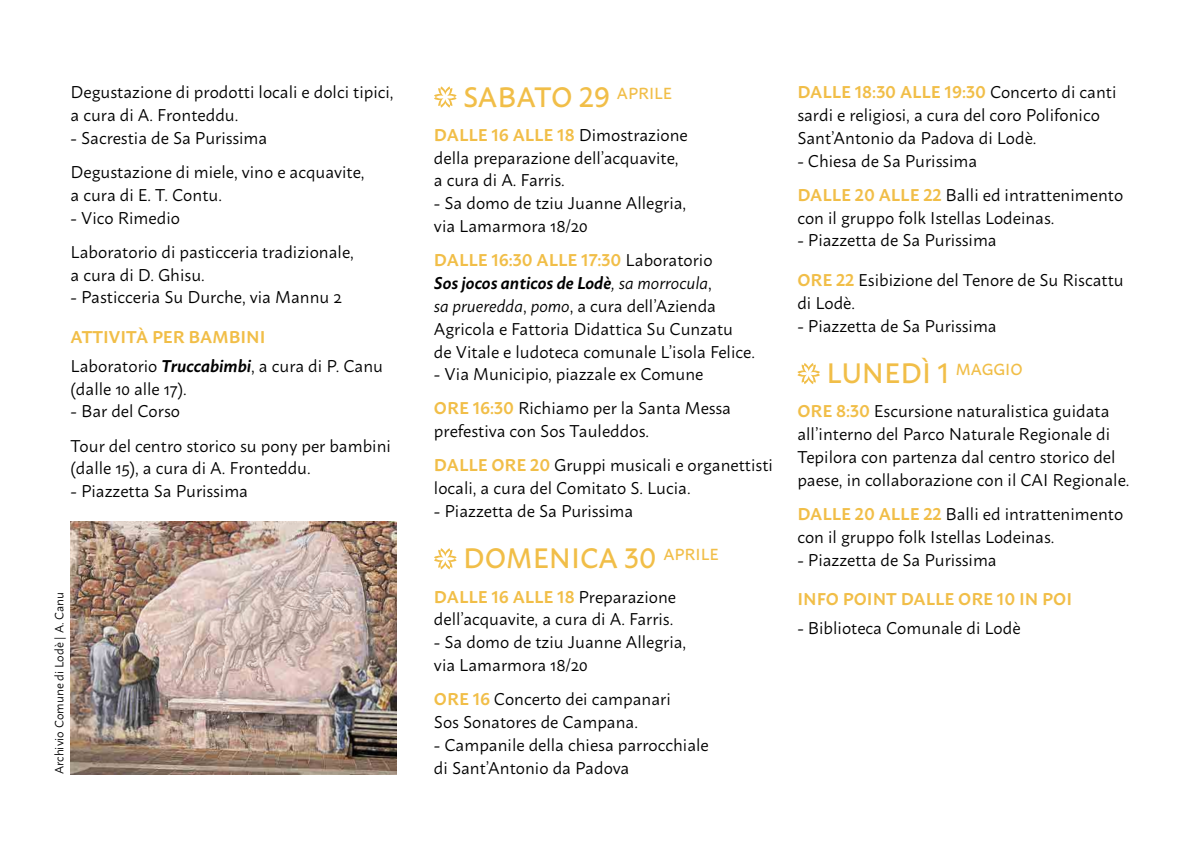
<style>
.page{position:relative;width:1191px;height:851px;background:#fff}
.page>*{position:absolute;margin:0;border:0;box-sizing:border-box;transform-origin:0 0}
.t1{font:500 28px "Macho";color:#f1be48}
.t2{font:17px/22.8px "Macho";color:#000}
.t3{font:600 17px "Macho";color:#f1be48}
.t4{font:12px "Macho";color:#000}
.s1{font-weight:600;color:#f1be48}
.s2{font-weight:600;font-style:italic}
.s3{font-style:italic}
</style>
<div class="page">
<svg style="left:434px;top:86px;width:22px;height:22px"></svg>
<svg style="left:434px;top:548px;width:22px;height:21px"></svg>
<svg style="left:797px;top:363px;width:23px;height:21px"></svg>
<img style="left:71px;top:522px;width:326px;height:252px">
<p class="t2" style="left:71px;top:79px;width:324px">Degustazione di prodotti locali e dolci tipici, a cura di A. Fronteddu.</p>
<p class="t2" style="left:71px;top:119px;width:295px;line-height:34.2px">- Sacrestia de Sa Purissima<br>Degustazione di miele, vino e acquavite,</p>
<p class="t2" style="left:71px;top:182px;width:153px">a cura di E. T. Contu.</p>
<p class="t2" style="left:71px;top:199px;width:285px;line-height:34.2px">- Vico Rimedio<br>Laboratorio di pasticceria tradizionale,</p>
<p class="t2" style="left:71px;top:261px;width:136px">a cura di D. Ghisu.</p>
<p class="t2" style="left:71px;top:284px;width:273px">- Pasticceria Su Durche, via Mannu 2</p>
<p class="t2" style="left:71px;top:321px;width:314px;line-height:28.4px"><span class="s1">ATTIVITÀ PER BAMBINI<br></span>Laboratorio <span class="s2">Truccabimbi</span>, a cura di P. Canu</p>
<p class="t2" style="left:71px;top:375px;width:118px">(dalle 10 alle 17).</p>
<p class="t2" style="left:71px;top:392px;width:322px;line-height:34.2px">- Bar del Corso<br>Tour del centro storico su pony per bambini</p>
<p class="t2" style="left:71px;top:455px;width:242px">(dalle 15), a cura di A. Fronteddu.</p>
<p class="t2" style="left:71px;top:478px;width:179px">- Piazzetta Sa Purissima</p>
<p class="t4" style="left:49px;top:774px;width:184px;rotate:-90deg">Archivio Comune di Lodè | A. Canu</p>
<h1 class="t1" style="left:463px;top:72px;width:211px">SABATO 29 <sup>APRILE</sup></h1>
<p class="t2" style="left:434px;top:122px;width:255px"><span class="s1">DALLE 16 ALLE 18</span> Dimostrazione della preparazione dell’acquavite, a cura di A. Farris.</p>
<p class="t2" style="left:434px;top:190px;width:254px">- Sa domo de tziu Juanne Allegria, via Lamarmora 18/20</p>
<p class="t2" style="left:434px;top:247px;width:322px"><span class="s1">DALLE 16:30 ALLE 17:30</span> Laboratorio<br><span class="s2">Sos jocos anticos de Lodè</span><span class="s3">, sa morrocula</span>,<br><span class="s3">sa prueredda</span>, <span class="s3">pomo</span>, a cura dell’Azienda Agricola e Fattoria Didattica Su Cunzatu de Vitale e ludoteca comunale L’isola Felice.</p>
<p class="t2" style="left:434px;top:355px;width:299px;line-height:34.2px">- Via Municipio, piazzale ex Comune<br><span class="s1">ORE 16:30</span> Richiamo per la Santa Messa</p>
<p class="t2" style="left:434px;top:412px;width:340px;line-height:34.2px">prefestiva con Sos Tauleddos.<br><span class="s1">DALLE ORE 20</span> Gruppi musicali e organettisti</p>
<p class="t2" style="left:434px;top:475px;width:258px">locali, a cura del Comitato S. Lucia.</p>
<p class="t2" style="left:434px;top:498px;width:201px">- Piazzetta de Sa Purissima</p>
<h1 class="t1" style="left:463px;top:533px;width:257px">DOMENICA 30 <sup>APRILE</sup></h1>
<p class="t2" style="left:434px;top:583px;width:244px"><span class="s1">DALLE 16 ALLE 18</span> Preparazione dell’acquavite, a cura di A. Farris.</p>
<p class="t2" style="left:434px;top:629px;width:254px">- Sa domo de tziu Juanne Allegria, via Lamarmora 18/20</p>
<p class="t2" style="left:434px;top:686px;width:238px"><span class="s1">ORE 16</span> Concerto dei campanari<br>Sos Sonatores de Campana.</p>
<p class="t2" style="left:434px;top:731px;width:276px">- Campanile della chiesa parrocchiale di Sant’Antonio da Padova</p>
<p class="t2" style="left:797px;top:79px;width:321px"><span class="s1">DALLE 18:30 ALLE 19:30</span> Concerto di canti sardi e religiosi, a cura del coro Polifonico<br>Sant’Antonio da Padova di Lodè.</p>
<p class="t2" style="left:797px;top:142px;width:327px;line-height:34.2px">- Chiesa de Sa Purissima<br><span class="s1">DALLE 20 ALLE 22</span> Balli ed intrattenimento</p>
<p class="t2" style="left:797px;top:204px;width:259px">con il gruppo folk Istellas Lodeinas.</p>
<p class="t2" style="left:797px;top:227px;width:201px">- Piazzetta de Sa Purissima</p>
<p class="t2" style="left:797px;top:267px;width:328px"><span class="s1">ORE 22</span> Esibizione del Tenore de Su Riscattu di Lodè.</p>
<p class="t2" style="left:797px;top:313px;width:201px">- Piazzetta de Sa Purissima</p>
<h1 class="t1" style="left:826px;top:348px;width:198px">LUNEDÌ 1 <sup>MAGGIO</sup></h1>
<p class="t2" style="left:797px;top:398px;width:333px"><span class="s1">ORE 8:30</span> Escursione naturalistica guidata all’interno del Parco Naturale Regionale di Tepilora con partenza dal centro storico del paese, in collaborazione con il CAI Regionale.</p>
<p class="t2" style="left:797px;top:501px;width:327px"><span class="s1">DALLE 20 ALLE 22</span> Balli ed intrattenimento con il gruppo folk Istellas Lodeinas.</p>
<p class="t2" style="left:797px;top:546px;width:201px">- Piazzetta de Sa Purissima</p>
<p class="t3" style="left:797px;top:584px;width:276px">INFO POINT DALLE ORE 10 IN POI</p>
<p class="t2" style="left:797px;top:614px;width:225px">- Biblioteca Comunale di Lodè</p>
</div>
